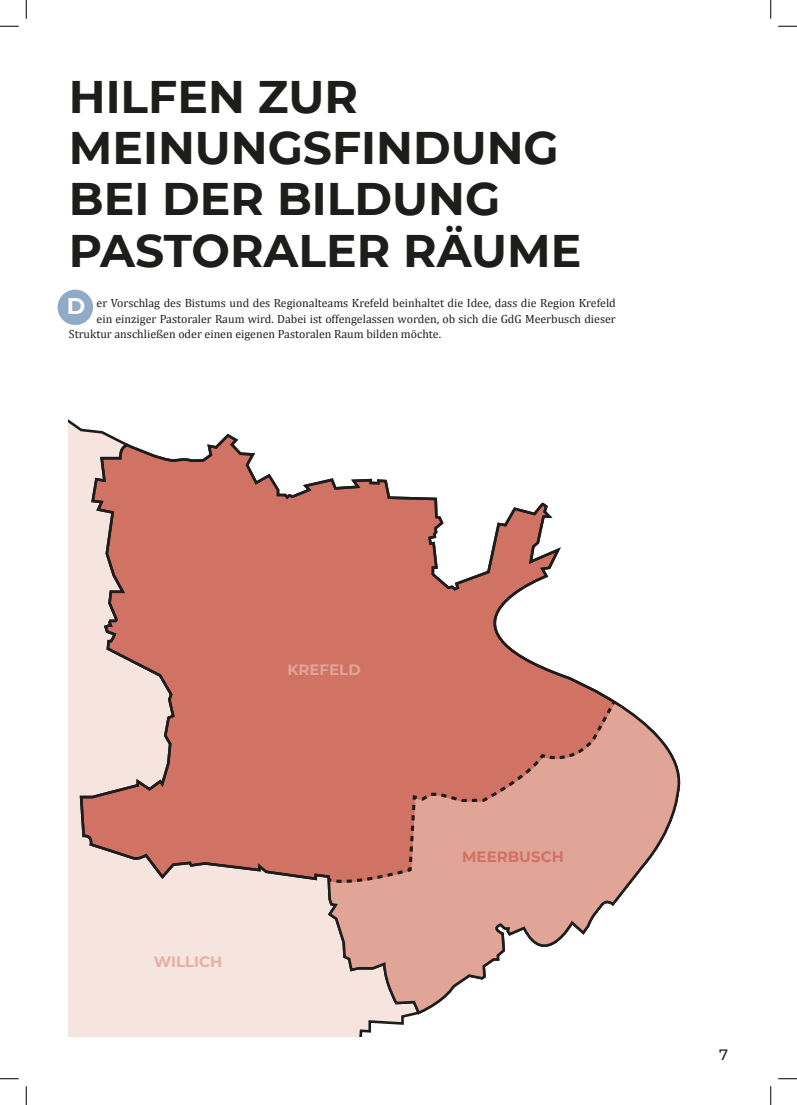
<style>
.page{position:relative;width:797px;height:1105px;background:#fff}
.page>*{position:absolute;margin:0;border:0;box-sizing:border-box;transform-origin:0 0}
.t1{font:700 45.62px/51.2px "Montserrat";color:#1d1d1b}
.t2{font:700 22.5px "Montserrat";color:#fff}
.t3{font:700 15px "Montserrat";color:#d07264}
.t4{font:700 15px "Montserrat";color:#e0a597}
.t5{font:700 15px "Montserrat";color:#e4b1a3}
.t6{font:500 15px "Montserrat";color:#1d1d1b}
.t7{font:11.88px "Cambria";color:#1d1d1b}
</style>
<div class="page">
<div style="left:58px;top:290px;width:35px;height:35px;background:#90aac8;border-radius:50%"></div>
<div style="left:69px;top:448px;width:208px;height:588px;background:#f6e4df"></div>
<svg style="left:277px;top:1016px;width:133px;height:20px"></svg>
<svg style="left:69px;top:420px;width:35px;height:28px"></svg>
<svg style="left:78px;top:432px;width:603px;height:584px"></svg>
<svg style="left:325px;top:697px;width:293px;height:281px"></svg>
<svg style="left:0;top:25px;width:19px;height:2px"></svg>
<svg style="left:778px;top:25px;width:19px;height:2px"></svg>
<svg style="left:0;top:1078px;width:19px;height:1px"></svg>
<svg style="left:778px;top:1078px;width:19px;height:1px"></svg>
<svg style="left:25px;top:0;width:2px;height:19px"></svg>
<svg style="left:25px;top:1086px;width:2px;height:19px"></svg>
<svg style="left:770px;top:0;width:1px;height:19px"></svg>
<svg style="left:770px;top:1086px;width:1px;height:19px"></svg>
<h1 class="t1" style="left:69px;top:69px;width:514px">HILFEN ZUR<br>MEINUNGS FINDUNG<br>BEI DER BILDUNG<br>PASTORALER RÄUME</h1>
<p class="t7" style="left:97px;top:296px;width:521px">er Vorschlag des Bistums und des Regionalteams Krefeld beinhaltet die Idee, dass die Region Krefeld</p>
<p class="t7" style="left:97px;top:311px;width:521px">ein einziger Pastoraler Raum wird. Dabei ist offengelassen worden, ob sich die GdG Meerbusch dieser</p>
<p class="t7" style="left:69px;top:327px;width:374px">Struktur anschließen oder einen eigenen Pastoralen Raum bilden möchte.</p>
<h2 class="t2" style="left:67px;top:290px;width:20px">D</h2>
<p class="t4" style="left:287px;top:659px;width:75px">KREFELD</p>
<p class="t5" style="left:154px;top:950px;width:70px">WILLICH</p>
<p class="t3" style="left:462px;top:846px;width:103px">MEERBUSCH</p>
<p class="t6" style="left:719px;top:1044px;width:10px">7</p>
</div>
